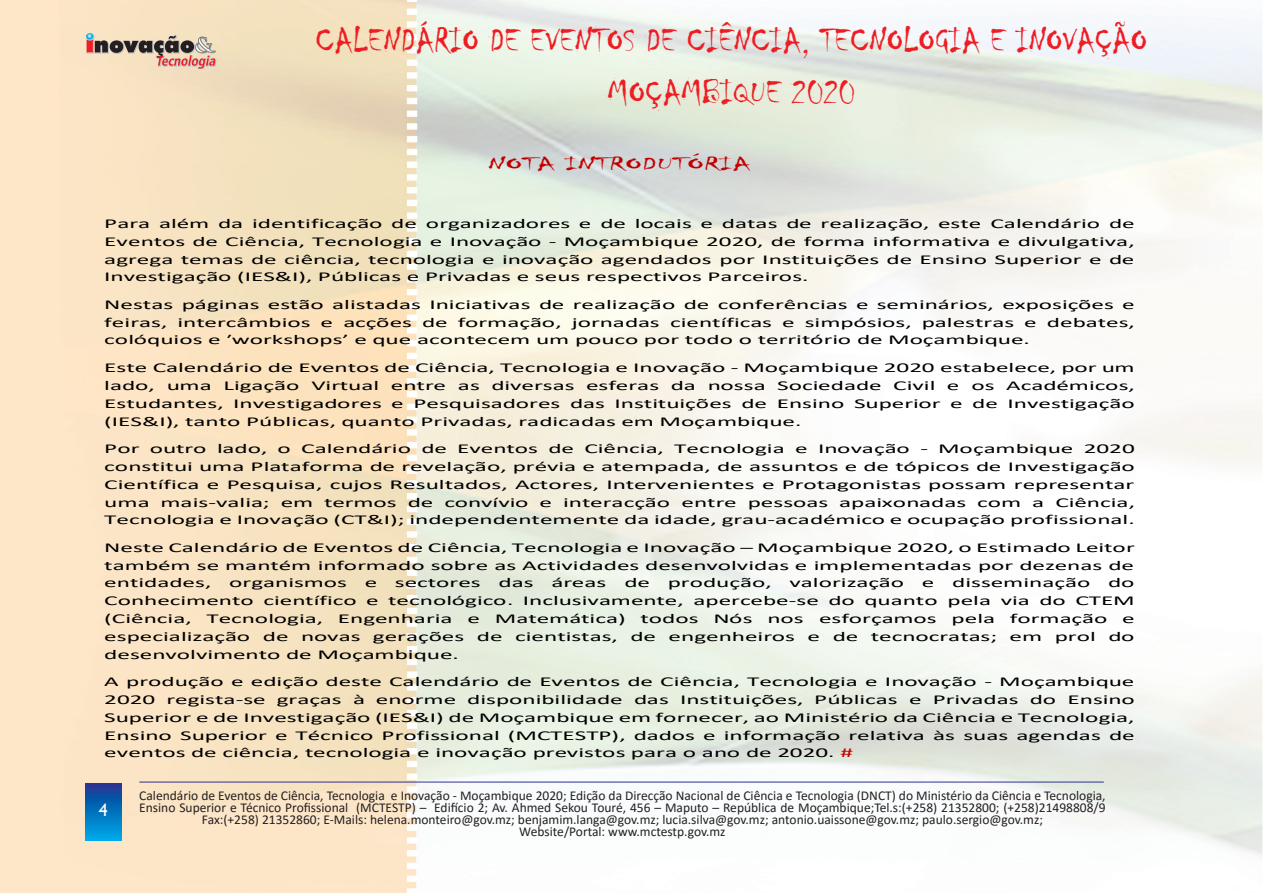
<style>
.page{position:relative;width:1263px;height:893px;background:#fff}
.page>*{position:absolute;margin:0;border:0;box-sizing:border-box;transform-origin:0 0}
.t1{font:36.3px/52.5px "Chiller";color:#ee1d23;text-align:center}
.t2{font:19.65px "Chiller";color:#c00000;scale:1.86 1}
.t3{font:18px "Gill Sans";color:#fff}
.t4{font:13.5px/17.9px "Calibri";color:#000;text-align:justify;scale:1.86 1}
.t5{font:13.5px/12px "Calibri";color:#231f20;text-align:center}
.s1{color:#c00000}
</style>
<div class="page">
<img style="left:0;top:0;width:1263px;height:893px">
<svg style="left:85px;top:783px;width:36px;height:58px;background:#0770bc"></svg>
<hr style="left:139px;top:782px;width:965px;height:1px;background:#2e3092">
<svg style="left:86px;top:33px;width:130px;height:35px;background:#c1a796"></svg>
<h1 class="t1" style="left:315px;top:16px;width:833px">CALENDÁRIO DE EVENTOS DE CIÊNCIA, TECNOLOGIA E INOVAÇÃO<br>MOÇAMBIQUE 2020</h1>
<p class="t2" style="left:488px;top:153px;width:143px">NOTA INTRODUTÓRIA</p>
<p class="t4" style="left:104px;top:214px;width:555px">Para além da identificação de organizadores e de locais e datas de realização, este Calendário de Eventos de Ciência, Tecnologia e Inovação - Moçambique 2020, de forma informativa e divulgativa, agrega temas de ciência, tecnologia e inovação agendados por Instituições de Ensino Superior e de Investigação (IES&amp;I), Públicas e Privadas e seus respectivos Parceiros.</p>
<p class="t4" style="left:104px;top:295px;width:555px">Nestas páginas estão alistadas Iniciativas de realização de conferências e seminários, exposições e feiras, intercâmbios e acções de formação, jornadas científicas e simpósios, palestras e debates, colóquios e ʹworkshopsʼ e que acontecem um pouco por todo o território de Moçambique.</p>
<p class="t4" style="left:104px;top:358px;width:555px">Este Calendário de Eventos de Ciência, Tecnologia e Inovação - Moçambique 2020 estabelece, por um lado, uma Ligação Virtual entre as diversas esferas da nossa Sociedade Civil e os Académicos, Estudantes, Investigadores e Pesquisadores das Instituições de Ensino Superior e de Investigação (IES&amp;I), tanto Públicas, quanto Privadas, radicadas em Moçambique.</p>
<p class="t4" style="left:104px;top:439px;width:556px">Por outro lado, o Calendário de Eventos de Ciência, Tecnologia e Inovação - Moçambique 2020 constitui uma Plataforma de revelação, prévia e atempada, de assuntos e de tópicos de Investigação Científica e Pesquisa, cujos Resultados, Actores, Intervenientes e Protagonistas possam representar uma mais-valia; em termos de convívio e interacção entre pessoas apaixonadas com a Ciência, Tecnologia e Inovação (CT&amp;I); independentemente da idade, grau-académico e ocupação profissional.</p>
<p class="t4" style="left:104px;top:538px;width:555px">Neste Calendário de Eventos de Ciência, Tecnologia e Inovação – Moçambique 2020, o Estimado Leitor também se mantém informado sobre as Actividades desenvolvidas e implementadas por dezenas de entidades,</p>
<p class="t4" style="left:229px;top:574px;width:65px">organismos</p>
<p class="t4" style="left:365px;top:574px;width:8px">e</p>
<p class="t4" style="left:395px;top:574px;width:48px">sectores</p>
<p class="t4" style="left:499px;top:574px;width:20px">das</p>
<p class="t4" style="left:551px;top:574px;width:31px">áreas</p>
<p class="t4" style="left:624px;top:574px;width:15px">de</p>
<p class="t4" style="left:668px;top:574px;width:57px">produção,</p>
<p class="t4" style="left:789px;top:574px;width:63px">valorização</p>
<p class="t4" style="left:922px;top:574px;width:8px">e</p>
<p class="t4" style="left:952px;top:574px;width:76px">disseminação</p>
<p class="t4" style="left:104px;top:574px;width:555px;text-indent:1004px">do Conhecimento científico e tecnológico. Inclusivamente, apercebe-se do quanto pela via do CTEM (Ciência, Tecnologia, Engenharia e Matemática) todos Nós nos esforçamos pela formação e especialização de novas gerações de cientistas, de engenheiros e de tecnocratas; em prol do desenvolvimento de Moçambique.</p>
<p class="t4" style="left:104px;top:672px;width:555px">A produção e edição deste Calendário de Eventos de Ciência, Tecnologia e Inovação - Moçambique 2020 regista-se graças à enorme disponibilidade das Instituições, Públicas e Privadas do Ensino Superior e de Investigação (IES&amp;I) de Moçambique em fornecer, ao Ministério da Ciência e Tecnologia, Ensino Superior e Técnico Profissional (MCTESTP), dados e informação relativa às suas agendas de eventos de ciência, tecnologia e inovação previstos para o ano de 2020. <span class="s1">#</span></p>
<h3 class="t3" style="left:99px;top:800px;width:10px">4</h3>
<p class="t5" style="left:139px;top:789px;width:968px">Calendário de Eventos de Ciência, Tecnologia e Inovação - Moçambique 2020; Edição da Direcção Nacional de Ciência e Tecnologia (DNCT) do Ministério da Ciência e Tecnologia, Ensino Superior e Técnico Profissional (MCTESTP) – Edifício 2; Av. Ahmed Sekou Touré, 456 – Maputo – República de Moçambique;Tel.s:(+258) 21352800; (+258)21498808/9<br>Fax:(+258) 21352860; E-Mails: helena.monteiro@gov.mz; benjamim.langa@gov.mz; lucia.silva@gov.mz; antonio.uaissone@gov.mz; paulo.sergio@gov.mz;<br>Website/Portal: www.mctestp.gov.mz</p>
</div>
